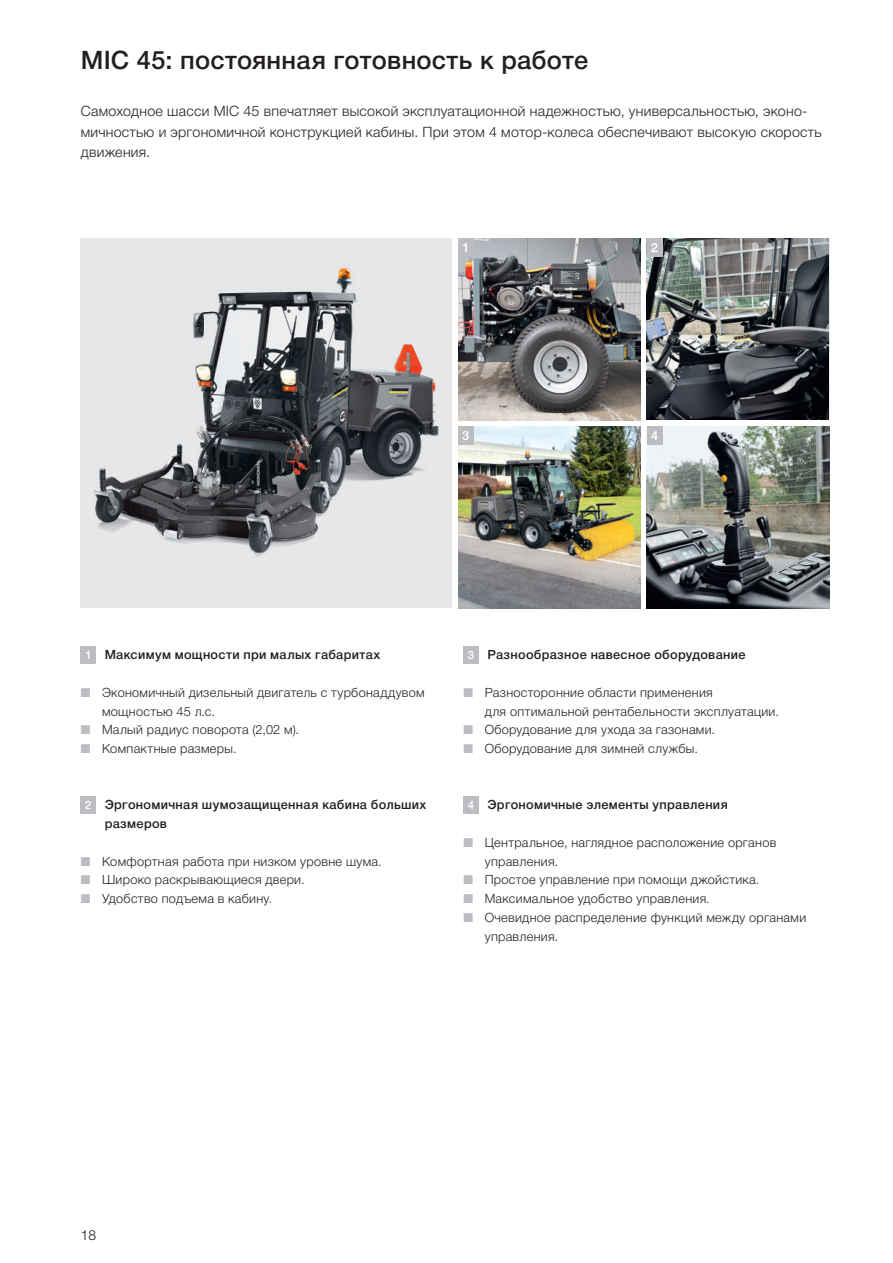
<style>
.page{position:relative;width:893px;height:1263px;background:#fff}
.page>*{position:absolute;margin:0;border:0;box-sizing:border-box;transform-origin:0 0}
.t1{font:500 25.5px "Helvetica Neue Cyr";letter-spacing:.01em;color:#231f20}
.t2{font:300 14.25px/20.2px "Helvetica Neue Cyr";letter-spacing:.02em;color:#231f20}
.t3{font:300 13.8px "Helvetica Neue Cyr";color:#231f20}
.t4{font:300 12.75px/18.8px "Helvetica Neue Cyr";letter-spacing:.025em;color:#231f20}
.t5{font:500 12.75px/18.8px "Helvetica Neue Cyr";letter-spacing:.025em;color:#231f20}
.t6{font:500 12.75px "Helvetica Neue Cyr";color:#fff}
.s1{font-size:11.7px;color:#fff}
.s2{color:#bcbdc0}
</style>
<div class="page">
<img style="left:458px;top:426px;width:182px;height:182px">
<img style="left:458px;top:238px;width:182px;height:182px">
<img style="left:647px;top:426px;width:182px;height:183px">
<img style="left:647px;top:238px;width:182px;height:182px">
<div style="left:458px;top:238px;width:15px;height:19px;background:#bcbdc0"></div>
<div style="left:458px;top:426px;width:15px;height:19px;background:#bcbdc0"></div>
<div style="left:647px;top:426px;width:15px;height:19px;background:#bcbdc0"></div>
<div style="left:647px;top:238px;width:15px;height:19px;background:#bcbdc0"></div>
<div style="left:81px;top:238px;width:371px;height:370px;background:#e6e7e9"></div>
<img style="left:93px;top:268px;width:346px;height:289px">
<img style="left:181px;top:268px;width:163px;height:210px">
<div style="left:463px;top:646px;width:16px;height:17px;background:#bcbdc0"></div>
<div style="left:463px;top:796px;width:16px;height:17px;background:#bcbdc0"></div>
<div style="left:81px;top:646px;width:15px;height:17px;background:#bcbdc0"></div>
<div style="left:81px;top:796px;width:15px;height:17px;background:#bcbdc0"></div>
<h1 class="t1" style="left:81px;top:46px;width:509px">MIC 45: постоянная готовность к работе</h1>
<p class="t2" style="left:81px;top:101px;width:742px">Самоходное шасси MIC 45 впечатляет высокой эксплуатационной надежностью, универсальностью, эконо&shy;мичностью и эргономичной конструкцией кабины. При этом 4 мотор-колеса обеспечивают высокую скорость движения.</p>
<p class="t6" style="left:462px;top:241px;width:9px">1</p>
<p class="t6" style="left:651px;top:241px;width:9px">2</p>
<p class="t6" style="left:462px;top:429px;width:9px">3</p>
<p class="t6" style="left:651px;top:429px;width:9px">4</p>
<p class="t5" style="left:85px;top:645px;width:297px"><span class="s1">1</span> Максимум мощности при малых габаритах</p>
<p class="t4" style="left:102px;top:683px;width:324px;text-indent:-21px"><span class="s2">■</span> Экономичный дизельный двигатель с турбонаддувом мощностью 45 л.с.</p>
<p class="t4" style="left:81px;top:720px;width:220px"><span class="s2">■</span> Малый радиус поворота (2,02 м).</p>
<p class="t4" style="left:81px;top:739px;width:157px"><span class="s2">■</span> Компактные размеры.</p>
<p class="t5" style="left:105px;top:795px;width:323px;text-indent:-20px"><span class="s1">2</span> Эргономичная шумозащищенная кабина больших размеров</p>
<p class="t4" style="left:81px;top:852px;width:302px"><span class="s2">■</span> Комфортная работа при низком уровне шума.</p>
<p class="t4" style="left:81px;top:870px;width:225px"><span class="s2">■</span> Широко раскрывающиеся двери.</p>
<p class="t4" style="left:81px;top:889px;width:193px"><span class="s2">■</span> Удобство подъема в кабину.</p>
<p class="t5" style="left:468px;top:645px;width:279px"><span class="s1">3</span> Разнообразное навесное оборудование</p>
<p class="t4" style="left:485px;top:683px;width:296px;text-indent:-21px"><span class="s2">■</span> Разносторонние области применения<br>для оптимальной рентабельности эксплуатации.</p>
<p class="t4" style="left:463px;top:720px;width:253px"><span class="s2">■</span> Оборудование для ухода за газонами.</p>
<p class="t4" style="left:463px;top:739px;width:236px"><span class="s2">■</span> Оборудование для зимней службы.</p>
<p class="t5" style="left:468px;top:795px;width:261px"><span class="s1">4</span> Эргономичные элементы управления</p>
<p class="t4" style="left:485px;top:833px;width:293px;text-indent:-21px"><span class="s2">■</span> Центральное, наглядное расположение органов управления.</p>
<p class="t4" style="left:463px;top:870px;width:297px"><span class="s2">■</span> Простое управление при помощи джойстика.</p>
<p class="t4" style="left:463px;top:889px;width:248px"><span class="s2">■</span> Максимальное удобство управления.</p>
<p class="t4" style="left:485px;top:908px;width:323px;text-indent:-21px"><span class="s2">■</span> Очевидное распределение функций между органами управления.</p>
<p class="t3" style="left:81px;top:1227px;width:17px">18</p>
</div>
